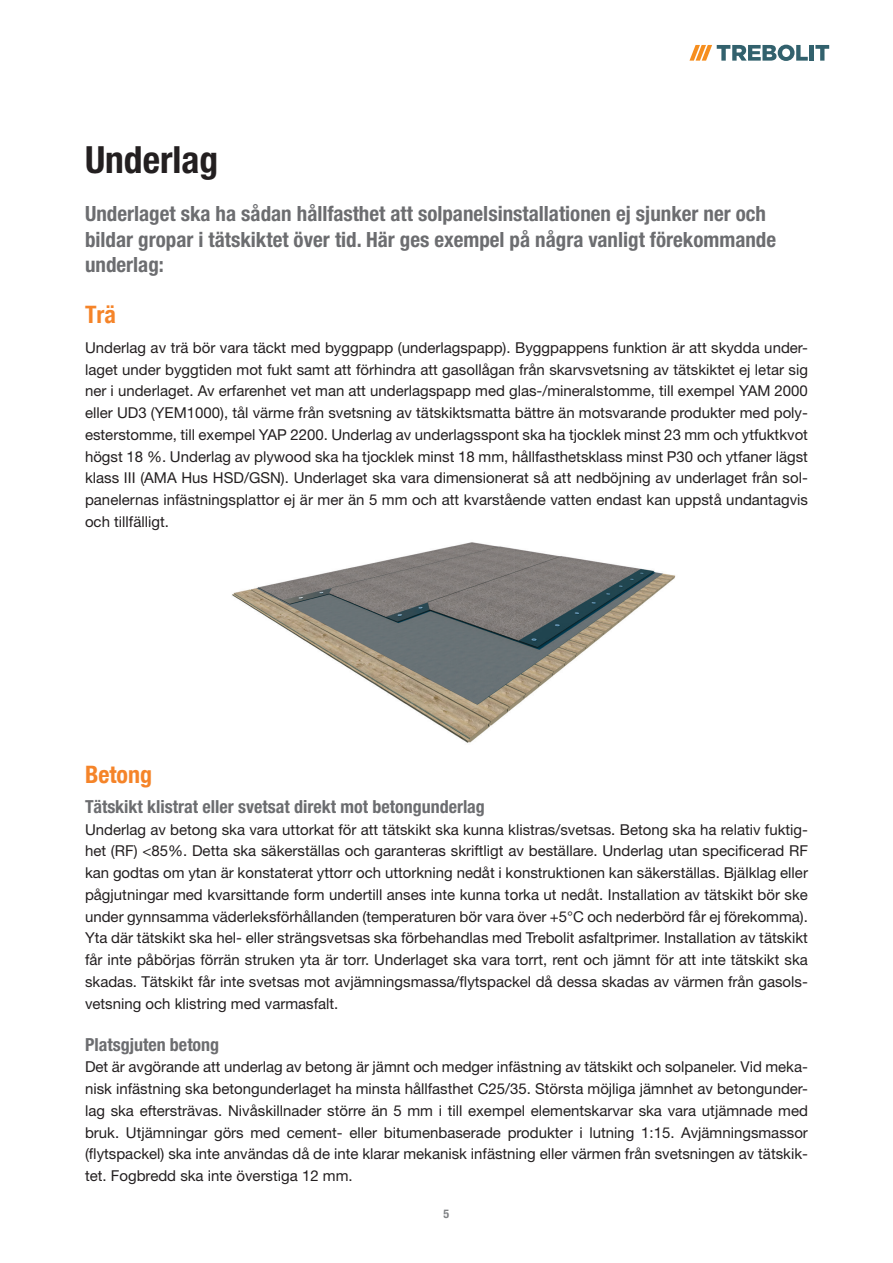
<style>
.page{position:relative;width:893px;height:1263px;background:#fff}
.page>*{position:absolute;margin:0;border:0;box-sizing:border-box;transform-origin:0 0}
.t1{font:700 condensed 37.5px "Helvetica Neue LT Std";color:#231f20}
.t2{font:700 condensed 24px "Helvetica Neue";color:#f58429}
.t3{font:700 condensed 21px/25.5px "Helvetica Neue LT Std";color:#6c6d70}
.t4{font:700 condensed 18px "Helvetica Neue LT Std";color:#6c6d70}
.t5{font:15px/21.8px "Helvetica Neue LT Std";color:#231f20;text-align:justify}
.t6{font:700 condensed 12px "Helvetica Neue LT Std";color:#808285}
</style>
<div class="page">
<div style="left:809px;top:45px;width:5px;height:16px;background:#32616d"></div>
<svg style="left:815px;top:45px;width:14px;height:16px"></svg>
<svg style="left:689px;top:45px;width:119px;height:16px"></svg>
<img style="left:232px;top:542px;width:444px;height:201px">
<h1 class="t1" style="left:85px;top:137px;width:135px">Underlag</h1>
<h3 class="t3" style="left:85px;top:201px;width:693px">Underlaget ska ha sådan hållfasthet att solpanelsinstallationen ej sjunker ner och bildar gropar i tätskiktet över tid. Här ges exempel på några vanligt förekommande underlag:</h3>
<h2 class="t2" style="left:85px;top:303px;width:33px">Trä</h2>
<p class="t5" style="left:85px;top:336px;width:724px">Underlag av trä bör vara täckt med byggpapp (underlagspapp). Byggpappens funktion är att skydda under&shy;laget under byggtiden mot fukt samt att förhindra att gasollågan från skarvsvetsning av tätskiktet ej letar sig ner i underlaget. Av erfarenhet vet man att underlagspapp med glas-/mineralstomme, till exempel YAM 2000 eller UD3 (YEM1000), tål värme från svetsning av tätskiktsmatta bättre än motsvarande produkter med poly&shy;esterstomme, till exempel YAP 2200. Underlag av underlagsspont ska ha tjocklek minst 23 mm och ytfuktkvot högst 18 %. Underlag av plywood ska ha tjocklek minst 18 mm, hållfasthetsklass minst P30 och ytfaner lägst klass III (AMA Hus HSD/GSN). Underlaget ska vara dimensionerat så att nedböjning av underlaget från sol&shy;panelernas infästningsplattor ej är mer än 5 mm och att kvarstående vatten endast kan uppstå undantagvis och tillfälligt.</p>
<h2 class="t2" style="left:85px;top:764px;width:69px">Betong</h2>
<p class="t4" style="left:85px;top:795px;width:401px">Tätskikt klistrat eller svetsat direkt mot betongunderlag</p>
<p class="t5" style="left:85px;top:818px;width:724px">Underlag av betong ska vara uttorkat för att tätskikt ska kunna klistras/svetsas. Betong ska ha relativ fuktig&shy;het (RF) &lt;85%. Detta ska säkerställas och garanteras skriftligt av beställare. Underlag utan specificerad RF kan godtas om ytan är konstaterat yttorr och uttorkning nedåt i konstruktionen kan säkerställas. Bjälklag eller pågjutningar med kvarsittande form undertill anses inte kunna torka ut nedåt. Installation av tätskikt bör ske under gynnsamma väderleksförhållanden (temperaturen bör vara över +5°C och nederbörd får ej förekomma).<br>Yta där tätskikt ska hel- eller strängsvetsas ska förbehandlas med Trebolit asfaltprimer. Installation av tätskikt får inte påbörjas förrän struken yta är torr. Underlaget ska vara torrt, rent och jämnt för att inte tätskikt ska skadas. Tätskikt får inte svetsas mot avjämningsmassa/flytspackel då dessa skadas av värmen från gasols&shy;vetsning och klistring med varmasfalt.</p>
<p class="t4" style="left:85px;top:1033px;width:136px">Platsgjuten betong</p>
<p class="t5" style="left:85px;top:1056px;width:724px">Det är avgörande att underlag av betong är jämnt och medger infästning av tätskikt och solpaneler. Vid meka&shy;nisk infästning ska betongunderlaget ha minsta hållfasthet C25/35. Största möjliga jämnhet av betongunder&shy;lag ska eftersträvas. Nivåskillnader större än 5 mm i till exempel elementskarvar ska vara utjämnade med bruk. Utjämningar görs med cement- eller bitumenbaserade produkter i lutning 1:15. Avjämningsmassor (flytspackel) ska inte användas då de inte klarar mekanisk infästning eller värmen från svetsningen av tätskik&shy;tet. Fogbredd ska inte överstiga 12 mm.</p>
<p class="t6" style="left:444px;top:1207px;width:7px">5</p>
</div>
